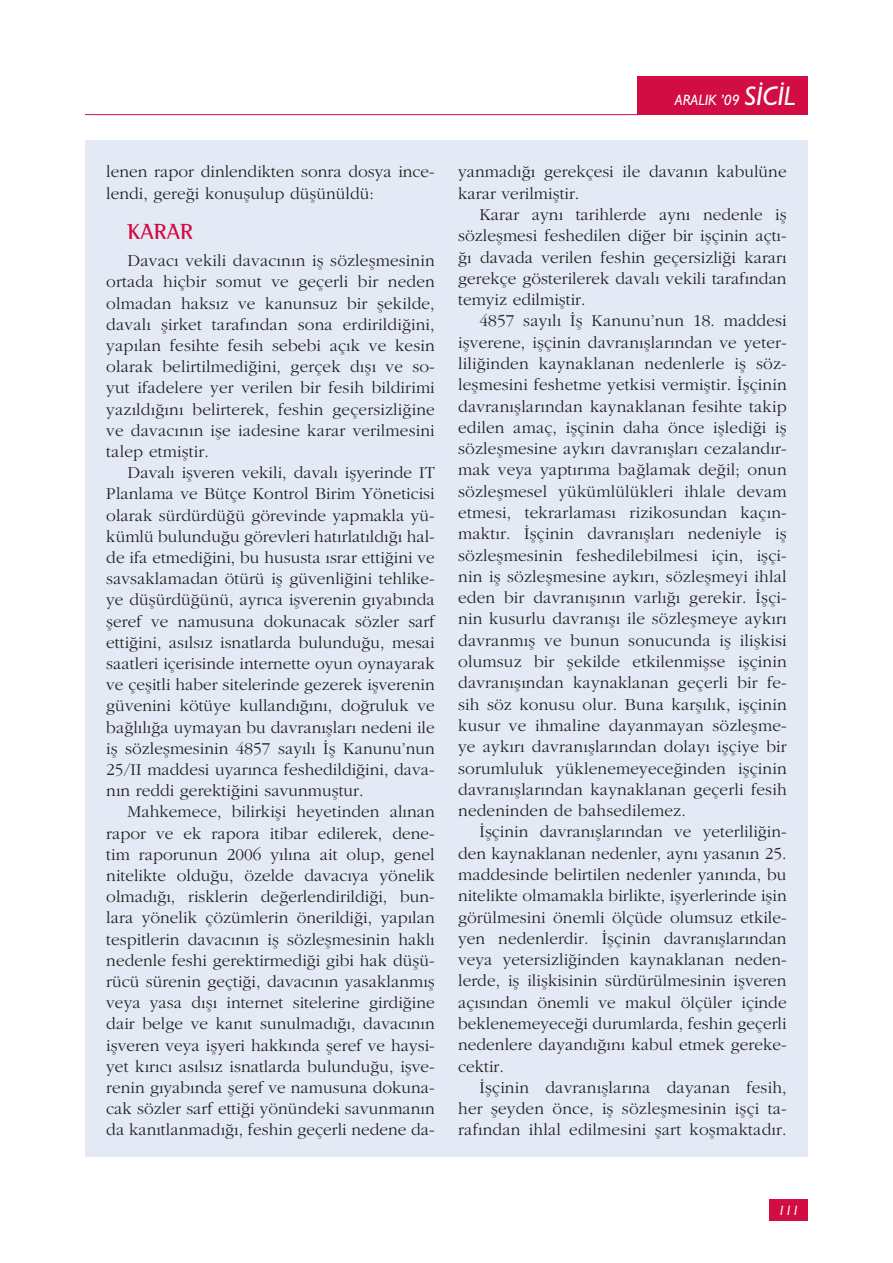
<style>
.page{position:relative;width:893px;height:1263px;background:#fff}
.page>*{position:absolute;margin:0;border:0;box-sizing:border-box;transform-origin:0 0}
.t1{font:700 22.5px "Rotis Semi Serif";color:#d20d44}
.t2{font:17.25px/21.3px "Garamond Turk";letter-spacing:.005em;color:#231f20;text-align:justify}
.t3{font:italic 500 15px "Gill Sans";color:#fff}
.t4{font:italic 500 13.5px "Gill Sans";color:#fff}
.s1{font-size:27px}
</style>
<div class="page">
<hr style="left:85px;top:114px;width:553px;height:1px;background:#d20d44">
<div style="left:770px;top:1199px;width:38px;height:21px;background:#d20d44"></div>
<div style="left:638px;top:77px;width:170px;height:38px;background:#d20d44"></div>
<div style="left:85px;top:140px;width:723px;height:1017px;background:#e4eaf5"></div>
<p class="t3" style="left:675px;top:91px;width:122px">ARALIK ’09 <span class="s1">SİCİL</span></p>
<p class="t2" style="left:106px;top:161px;width:330px">lenen rapor dinlendikten sonra dosya ince&shy;lendi, gereği konuşulup düşünüldü:</p>
<h1 class="t1" style="left:128px;top:218px;width:67px">KARAR</h1>
<p class="t2" style="left:106px;top:250px;width:330px;text-indent:21px">Davacı vekili davacının iş sözleşmesinin ortada hiçbir somut ve geçerli bir neden olmadan haksız ve kanunsuz bir şekilde, davalı şirket tarafından sona erdirildiğini, yapılan fesihte fesih sebebi açık ve kesin olarak belirtilmediğini, gerçek dışı ve so&shy;yut ifadelere yer verilen bir fesih bildirimi yazıldığını belirterek, feshin geçersizliğine ve davacının işe iadesine karar verilmesini talep etmiştir.</p>
<p class="t2" style="left:106px;top:462px;width:330px;text-indent:21px">Davalı işveren vekili, davalı işyerinde IT Planlama ve Bütçe Kontrol Birim Yöneticisi olarak sürdürdüğü görevinde yapmakla yü&shy;kümlü bulunduğu görevleri hatırlatıldığı hal&shy;de ifa etmediğini, bu hususta ısrar ettiğini ve savsaklamadan ötürü iş güvenliğini tehlike&shy;ye düşürdüğünü, ayrıca işverenin gıyabında şeref ve namusuna dokunacak sözler sarf ettiğini, asılsız isnatlarda bulunduğu, mesai saatleri içerisinde internette oyun oynayarak ve çeşitli haber sitelerinde gezerek işverenin güvenini kötüye kullandığını, doğruluk ve bağlılığa uymayan bu davranışları nedeni ile iş sözleşmesinin 4857 sayılı İş Kanunu’nun 25/II maddesi uyarınca feshedildiğini, dava&shy;nın reddi gerektiğini savunmuştur.</p>
<p class="t2" style="left:106px;top:801px;width:330px;text-indent:21px">Mahkemece, bilirkişi heyetinden alınan rapor ve ek rapora itibar edilerek, dene&shy;tim raporunun 2006 yılına ait olup, genel nitelikte olduğu, özelde davacıya yönelik olmadığı, risklerin değerlendirildiği, bun&shy;lara yönelik çözümlerin önerildiği, yapılan tespitlerin davacının iş sözleşmesinin haklı nedenle feshi gerektirmediği gibi hak düşü&shy;rücü sürenin geçtiği, davacının yasaklanmış veya yasa dışı internet sitelerine girdiğine dair belge ve kanıt sunulmadığı, davacının işveren veya işyeri hakkında şeref ve haysi&shy;yet kırıcı asılsız isnatlarda bulunduğu, işve&shy;renin gıyabında şeref ve namusuna dokuna&shy;cak sözler sarf ettiği yönündeki savunmanın da kanıtlanmadığı, feshin geçerli nedene da-</p>
<p class="t2" style="left:458px;top:161px;width:330px">yanmadığı gerekçesi ile davanın kabulüne karar verilmiştir.</p>
<p class="t2" style="left:458px;top:204px;width:330px;text-indent:21px">Karar aynı tarihlerde aynı nedenle iş sözleşmesi feshedilen diğer bir işçinin açtı&shy;ğı davada verilen feshin geçersizliği kararı gerekçe gösterilerek davalı vekili tarafından temyiz edilmiştir.</p>
<p class="t2" style="left:458px;top:310px;width:330px;text-indent:21px">4857 sayılı İş Kanunu’nun 18. maddesi işverene, işçinin davranışlarından ve yeter&shy;liliğinden kaynaklanan nedenlerle iş söz&shy;leşmesini feshetme yetkisi vermiştir. İşçinin davranışlarından kaynaklanan fesihte takip edilen amaç, işçinin daha önce işlediği iş sözleşmesine aykırı davranışları cezalandır&shy;mak veya yaptırıma bağlamak değil; onun sözleşmesel yükümlülükleri ihlale devam etmesi, tekrarlaması rizikosundan kaçın&shy;maktır. İşçinin davranışları nedeniyle iş sözleşmesinin feshedilebilmesi için, işçi&shy;nin iş sözleşmesine aykırı, sözleşmeyi ihlal eden bir davranışının varlığı gerekir. İşçi&shy;nin kusurlu davranışı ile sözleşmeye aykırı davranmış ve bunun sonucunda iş ilişkisi olumsuz bir şekilde etkilenmişse işçinin davranışından kaynaklanan geçerli bir fe&shy;sih söz konusu olur. Buna karşılık, işçinin kusur ve ihmaline dayanmayan sözleşme&shy;ye aykırı davranışlarından dolayı işçiye bir sorumluluk yüklenemeyeceğinden işçinin davranışlarından kaynaklanan geçerli fesih nedeninden de bahsedilemez.</p>
<p class="t2" style="left:458px;top:821px;width:330px;text-indent:21px">İşçinin davranışlarından ve yeterliliğin&shy;den kaynaklanan nedenler, aynı yasanın 25. maddesinde belirtilen nedenler yanında, bu nitelikte olmamakla birlikte, işyerlerinde işin görülmesini önemli ölçüde olumsuz etkile&shy;yen nedenlerdir. İşçinin davranışlarından veya yetersizliğinden kaynaklanan neden&shy;lerde, iş ilişkisinin sürdürülmesinin işveren açısından önemli ve makul ölçüler içinde beklenemeyeceği durumlarda, feshin geçerli nedenlere dayandığını kabul etmek gereke&shy;cektir.</p>
<p class="t2" style="left:458px;top:1076px;width:330px;text-indent:21px">İşçinin davranışlarına dayanan fesih, her şeyden önce, iş sözleşmesinin işçi ta&shy;rafından ihlal edilmesini şart koşmaktadır.</p>
<p class="t4" style="left:778px;top:1202px;width:23px">111</p>
</div>
